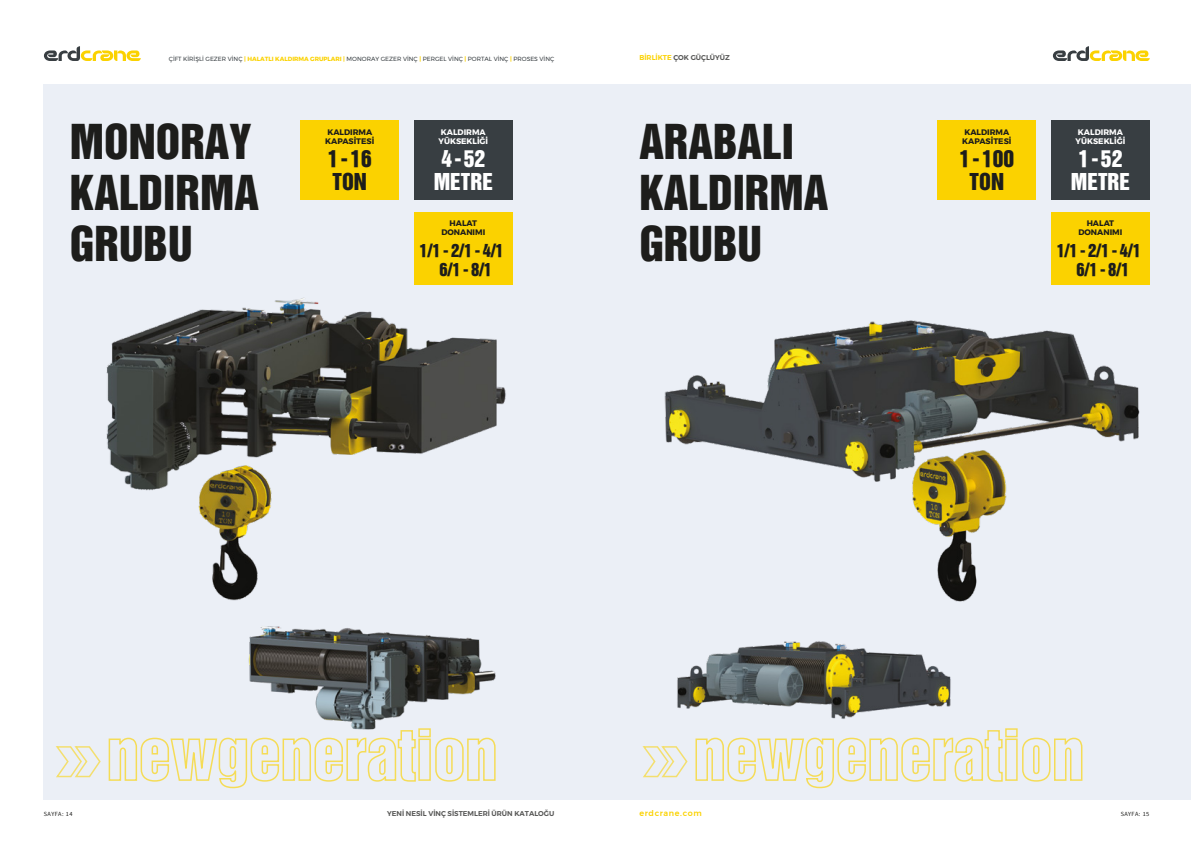
<style>
.page{position:relative;width:1191px;height:842px;background:#fff}
.page>*{position:absolute;margin:0;border:0;box-sizing:border-box;transform-origin:0 0}
.t1{font:44.1px/50.7px "Helvetica Inserat";color:#1d1d1b}
.t2{font:21.4px/22.4px "Helvetica Inserat";color:#fff;text-align:center}
.t3{font:21.4px/22.4px "Helvetica Inserat";color:#1d1d1b}
.t4{font:16.5px/18.6px "Helvetica Inserat";color:#1d1d1b;text-align:center}
.t5{font:700 8px/8.7px "Montserrat";color:#1d1d1b}
.t6{font:700 8px/9.3px "Montserrat";color:#fff}
.t7{font:500 8px "Montserrat";letter-spacing:.075em;color:#fbd200}
.t8{font:600 7px "Montserrat";color:#575756}
.t9{font:6.3px "Source Sans Pro";letter-spacing:.065em;color:#1d1d1b}
.t10{font:6px "Montserrat";color:#383e42}
.s1{font-weight:700;color:#fbd200}
.s2{color:#fbd200}
</style>
<div class="page">
<div style="left:43px;top:84px;width:552px;height:715px;background:#ebeff6"></div>
<div style="left:595px;top:84px;width:596px;height:715px;background:#ebeff6"></div>
<img style="left:106px;top:297px;width:400px;height:304px">
<svg style="left:44px;top:46px;width:97px;height:15px"></svg>
<svg style="left:1053px;top:46px;width:96px;height:15px"></svg>
<svg style="left:56px;top:746px;width:45px;height:32px"></svg>
<svg style="left:108px;top:731px;width:388px;height:58px"></svg>
<svg style="left:642px;top:746px;width:46px;height:32px"></svg>
<svg style="left:695px;top:728px;width:388px;height:61px"></svg>
<img style="left:248px;top:626px;width:248px;height:105px">
<div style="left:300px;top:120px;width:99px;height:79px;background:#fbd200"></div>
<div style="left:414px;top:212px;width:99px;height:72px;background:#fbd200"></div>
<div style="left:414px;top:120px;width:99px;height:79px;background:#383e42"></div>
<img style="left:664px;top:320px;width:476px;height:282px">
<img style="left:677px;top:641px;width:274px;height:78px">
<div style="left:1051px;top:212px;width:98px;height:72px;background:#fbd200"></div>
<div style="left:937px;top:120px;width:99px;height:79px;background:#fbd200"></div>
<div style="left:1051px;top:120px;width:98px;height:79px;background:#383e42"></div>
<p class="t10" style="left:169px;top:54px;width:387px">ÇİFT KİRİŞLİ GEZER VİNÇ <span class="s1">| HALATLI KALDIRMA GRUPLARI |</span> MONORAY GEZER VİNÇ <span class="s1">|</span> PERGEL VİNÇ <span class="s1">|</span> PORTAL VİNÇ <span class="s1">|</span> PROSES VİNÇ</p>
<p class="t8" style="left:639px;top:52px;width:92px"><span class="s2">BİRLİKTE</span> ÇOK GÜÇLÜYÜZ</p>
<h1 class="t1" style="left:70px;top:117px;width:190px">MONORAY<br>KALDIRMA<br>GRUBU</h1>
<h3 class="t5" style="left:325px;top:128px;width:51px">KALDIRMA<br>KAPASİTESİ</h3>
<h2 class="t3" style="left:328px;top:148px;width:45px">1 - 16<br>TON</h2>
<h3 class="t6" style="left:438px;top:128px;width:51px">KALDIRMA<br>YÜKSEKLİĞİ</h3>
<h1 class="t1" style="left:639px;top:117px;width:190px">ARABALI<br>KALDIRMA<br>GRUBU</h1>
<h2 class="t2" style="left:434px;top:148px;width:61px">4 - 52<br>METRE</h2>
<h3 class="t5" style="left:441px;top:219px;width:45px;line-height:9.3px;text-align:center">HALAT<br>DONANIMI</h3>
<h3 class="t4" style="left:419px;top:242px;width:86px">1/1 - 2/1 - 4/1<br>6/1 - 8/1</h3>
<h3 class="t5" style="left:962px;top:128px;width:51px">KALDIRMA<br>KAPASİTESİ</h3>
<h2 class="t3" style="left:959px;top:148px;width:56px;text-align:center">1 - 100<br>TON</h2>
<h3 class="t6" style="left:1075px;top:128px;width:51px">KALDIRMA<br>YÜKSEKLİĞİ</h3>
<h2 class="t2" style="left:1070px;top:148px;width:61px">1 - 52<br>METRE</h2>
<h3 class="t5" style="left:1078px;top:219px;width:45px;line-height:9.3px;text-align:center">HALAT<br>DONANIMI</h3>
<h3 class="t4" style="left:1056px;top:242px;width:86px">1/1 - 2/1 - 4/1<br>6/1 - 8/1</h3>
<p class="t9" style="left:44px;top:810px;width:30px">SAYFA: 14</p>
<p class="t8" style="left:387px;top:808px;width:168px">YENİ NESİL VİNÇ SİSTEMLERİ ÜRÜN KATALOĞU</p>
<h3 class="t7" style="left:639px;top:807px;width:64px">erdcrane.com</h3>
<p class="t9" style="left:1120px;top:810px;width:30px">SAYFA: 15</p>
</div>
